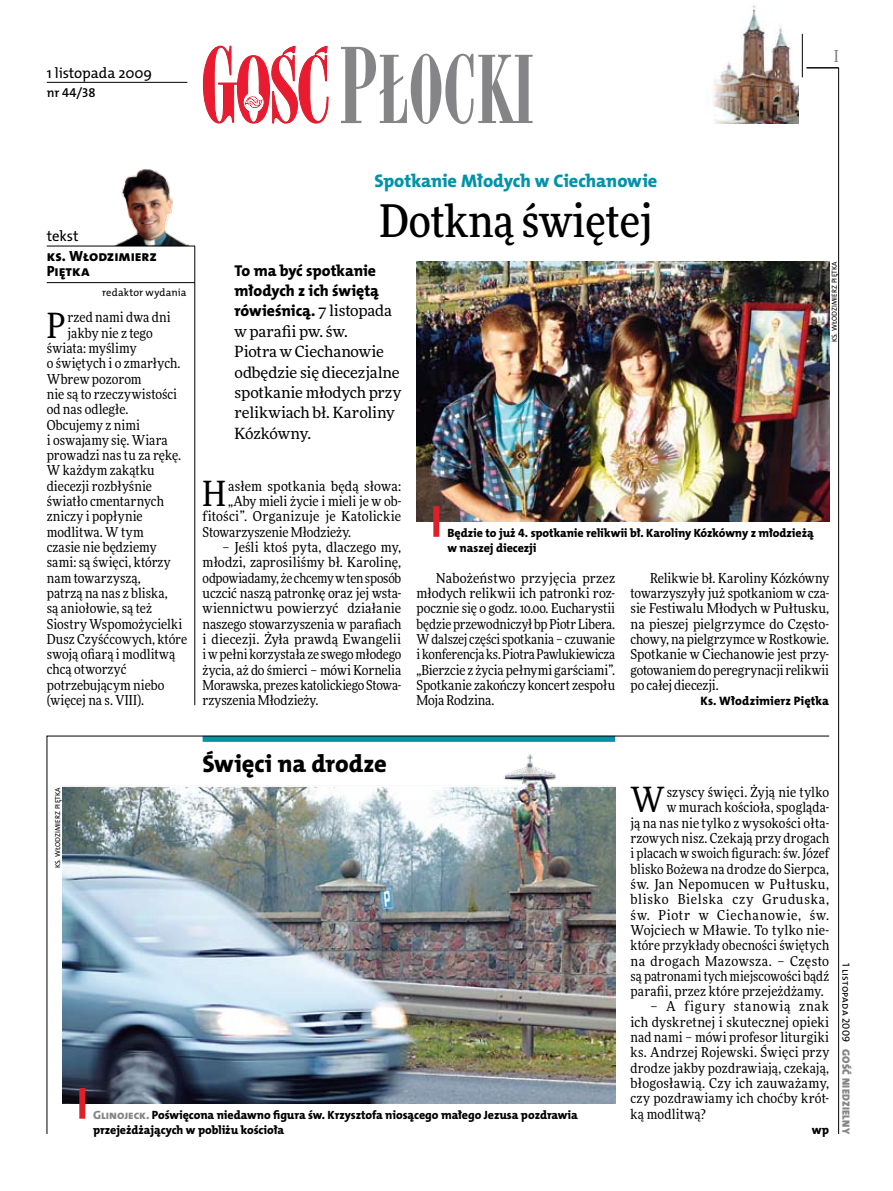
<style>
.page{position:relative;width:893px;height:1191px;background:#fff}
.page>*{position:absolute;margin:0;border:0;box-sizing:border-box;transform-origin:0 0}
.t1{font:500 45px "Freeday Narrow";color:#000}
.t2{font:34.8px "Freeday Narrow News";color:#000}
.t3{font:24.45px "The Mix HP8 Ex Bld";color:#000}
.t4{font:18.3px "The Mix HP8 Ex Bld";letter-spacing:-.01em;color:#0093aa}
.t5{font:500 16.5px "Freeday Narrow";color:#858486;scale:.9 1}
.t6{font:15.75px/20.4px "The Mix HP8 Ex Bld";letter-spacing:-.01em;color:#000}
.t7{font:15.45px/20.4px "Freeday News";letter-spacing:-.005em;color:#000}
.t8{font:14.85px/15.3px "The Mix HP8 Ex Bld";letter-spacing:-.005em;color:#000}
.t9{font:14.85px "The Mix HP5 Plain";color:#000}
.t10{font:13.65px/15.3px "Freeday Narrow News";letter-spacing:.005em;color:#000;text-align:justify}
.t11{font:13.65px "Freeday Narrow News";letter-spacing:.03em;color:#000}
.t12{font:13.65px "Freeday Narrow News";letter-spacing:.05em;color:#000}
.t13{font:13.65px "Freeday Narrow News";letter-spacing:.055em;color:#000}
.t14{font:12.9px "The Mix HP6 Se Bld";color:#000}
.t15{font:12.3px "The Mix HP8 Ex Bld";letter-spacing:.025em;color:#000}
.t16{font:12px/15.3px "The Mix HP8 Ex Bld";letter-spacing:-.005em;color:#000}
.t17{font:10.5px "The Mix HP5 Plain";letter-spacing:.015em;color:#000}
.t18{font:10.5px "The Mix HP9 Blk";letter-spacing:.025em;color:#858486}
.t19{font:7.2px "The Mix HP5 Plain";letter-spacing:.015em;color:#000}
.s1{font-family:"Freeday News";font-size:15.45px}
.s2{color:#858486}
</style>
<div class="page">
<hr style="left:838px;top:68px;width:1px;height:1066px;background:#000">
<hr style="left:802px;top:34px;width:1px;height:43px;background:#000">
<svg style="left:203px;top:46px;width:126px;height:77px"></svg>
<svg style="left:341px;top:47px;width:192px;height:77px"></svg>
<svg style="left:47px;top:735px;width:783px;height:399px"></svg>
<hr style="left:195px;top:246px;width:1px;height:459px;background:#000">
<hr style="left:806px;top:68px;width:33px;height:1px;background:#000">
<img style="left:713px;top:5px;width:85px;height:118px">
<img style="left:113px;top:169px;width:75px;height:77px">
<hr style="left:47px;top:246px;width:148px;height:1px;background:#000">
<hr style="left:47px;top:282px;width:148px;height:1px;background:#000">
<hr style="left:47px;top:82px;width:140px;height:1px;background:#000">
<img style="left:62px;top:751px;width:553px;height:352px">
<div style="left:79px;top:1088px;width:6px;height:30px;background:#df1f2a"></div>
<img style="left:416px;top:261px;width:413px;height:260px">
<div style="left:433px;top:506px;width:6px;height:31px;background:#df1f2a"></div>
<p class="t9" style="left:47px;top:63px;width:107px">1 listopada 2009</p>
<p class="t14" style="left:47px;top:85px;width:50px">nr 44/38</p>
<p class="t5" style="left:834px;top:46px;width:6px">I</p>
<p class="t9" style="left:47px;top:227px;width:33px">tekst</p>
<p class="t8" style="left:47px;top:249px;width:112px">ks. Włodzimierz<br>Piętka</p>
<p class="t17" style="left:102px;top:285px;width:86px">redaktor wydania</p>
<h2 class="t2" style="left:47px;top:304px;width:20px">P</h2>
<p class="t10" style="left:68px;top:310px;width:105px">rzed nami dwa dni</p>
<p class="t10" style="left:68px;top:325px;width:87px">jakby nie z tego</p>
<p class="t10" style="left:47px;top:340px;width:91px">świata: myślimy</p>
<p class="t10" style="left:47px;top:356px;width:135px">o świętych i o zmarłych.</p>
<p class="t10" style="left:47px;top:371px;width:96px">Wbrew pozorom</p>
<p class="t10" style="left:47px;top:386px;width:132px">nie są to rzeczywistości</p>
<p class="t10" style="left:47px;top:401px;width:83px">od nas odległe.</p>
<p class="t10" style="left:47px;top:417px;width:95px">Obcujemy z nimi</p>
<p class="t10" style="left:47px;top:432px;width:122px">i oswajamy się. Wiara</p>
<p class="t10" style="left:47px;top:447px;width:136px">prowadzi nas tu za rękę.</p>
<p class="t10" style="left:47px;top:463px;width:110px">W każdym zakątku</p>
<p class="t10" style="left:47px;top:478px;width:107px">diecezji rozbłyśnie</p>
<p class="t10" style="left:47px;top:493px;width:119px">światło cmentarnych</p>
<p class="t10" style="left:47px;top:509px;width:97px">zniczy i popłynie</p>
<p class="t10" style="left:47px;top:524px;width:98px">modlitwa. W tym</p>
<p class="t10" style="left:47px;top:539px;width:111px">czasie nie będziemy</p>
<p class="t10" style="left:47px;top:554px;width:125px">sami: są święci, którzy</p>
<p class="t10" style="left:47px;top:570px;width:95px">nam towarzyszą,</p>
<p class="t10" style="left:47px;top:585px;width:122px">patrzą na nas z bliska,</p>
<p class="t10" style="left:47px;top:600px;width:107px">są aniołowie, są też</p>
<p class="t10" style="left:47px;top:616px;width:137px">Siostry Wspomożycielki</p>
<p class="t10" style="left:47px;top:631px;width:142px">Dusz Czyśćcowych, które</p>
<p class="t10" style="left:47px;top:646px;width:130px">swoją ofiarą i modlitwą</p>
<p class="t10" style="left:47px;top:662px;width:81px">chcą otworzyć</p>
<p class="t10" style="left:47px;top:677px;width:119px">potrzebującym niebo</p>
<p class="t10" style="left:47px;top:692px;width:99px">(więcej na s. VIII).</p>
<h3 class="t4" style="left:374px;top:169px;width:284px">Spotkanie Młodych w Ciechanowie</h3>
<h1 class="t1" style="left:379px;top:193px;width:275px">Dotkną świętej</h1>
<p class="t6" style="left:234px;top:260px;width:159px">To ma być spotkanie młodych z ich świętą rówieśnicą. <span class="s1">7 listopada</span></p>
<p class="t7" style="left:234px;top:321px;width:168px">w parafii pw. św.<br>Piotra w Ciechanowie odbędzie się diecezjalne spotkanie młodych przy relikwiach bł. Karoliny<br>Kózkówny.</p>
<p class="t19" style="left:830px;top:342px;width:83px;rotate:-90deg">Ks. Włodzimierz Piętka</p>
<h2 class="t2" style="left:203px;top:472px;width:25px">H</h2>
<p class="t10" style="left:228px;top:478px;width:175px">asłem spotkania będą słowa:</p>
<p class="t10" style="left:228px;top:493px;width:175px">„Aby mieli życie i mieli je w ob-</p>
<p class="t10" style="left:203px;top:509px;width:200px">fitości”. Organizuje je Katolickie</p>
<p class="t10" style="left:203px;top:524px;width:150px">Stowarzyszenie Młodzieży.</p>
<p class="t10" style="left:203px;top:539px;width:200px;text-indent:20px">– Jeśli ktoś pyta, dlaczego my, młodzi, zaprosiliśmy bł. Karolinę, odpowiadamy, że chcemy wten sposób uczcić naszą patronkę oraz jej wsta&shy;wiennictwu powierzyć działanie naszego stowarzyszenia w parafiach i diecezji. Żyła prawdą Ewangelii iwpełni korzystała ze swego młodego życia, aż do śmierci – mówi Kornelia Morawska, prezes katolickiego Stowa&shy;rzyszenia Młodzieży.</p>
<p class="t16" style="left:448px;top:525px;width:368px">Będzie to już 4. spotkanie relikwii bł. Karoliny Kózkówny z młodzieżą w naszej diecezji</p>
<p class="t10" style="left:417px;top:570px;width:200px;text-indent:20px">Nabożeństwo przyjęcia przez młodych relikwii ich patronki roz&shy;pocznie się o godz. 10.00. Eucharystii będzie przewodniczył bp Piotr Libera.<br>Wdalszej części spotkania – czuwanie ikonferencja ks.Piotra Pawlukiewicza „Bierzcie z życia pełnymi garściami”.<br>Spotkanie zakończy koncert zespołu Moja Rodzina.</p>
<p class="t10" style="left:630px;top:570px;width:200px;text-indent:20px">Relikwie bł. Karoliny Kózkówny towarzyszyły już spotkaniom w cza&shy;sie Festiwalu Młodych w Pułtusku, na pieszej pielgrzymce do Często&shy;chowy, na pielgrzymce w Rostkowie.<br>Spotkanie w Ciechanowie jest przy&shy;gotowaniem do peregrynacji relikwii po całej diecezji.</p>
<p class="t15" style="left:700px;top:693px;width:130px">Ks. Włodzimierz Piętka</p>
<h3 class="t3" style="left:203px;top:747px;width:186px">Święci na drodze</h3>
<p class="t19" style="left:53px;top:868px;width:83px;rotate:-90deg">Ks. Włodzimierz Piętka</p>
<p class="t16" style="left:93px;top:1107px;width:486px"><span class="s2">Glinojeck.</span> Poświęcona niedawno figura św. Krzysztofa niosącego małego Jezusa pozdrawia przejeżdżających w pobliżu kościoła</p>
<h2 class="t2" style="left:630px;top:778px;width:36px">W</h2>
<p class="t10" style="left:667px;top:784px;width:164px">szyscy święci. Żyją nie tylko</p>
<p class="t10" style="left:667px;top:799px;width:164px">w murach kościoła, spogląda-</p>
<p class="t10" style="left:630px;top:815px;width:200px">ją na nas nie tylko z wysokości ołta-</p>
<p class="t10" style="left:630px;top:830px;width:200px">rzowych nisz. Czekają przy drogach</p>
<p class="t10" style="left:630px;top:845px;width:200px">i placach w swoich figurach: św. Józef</p>
<p class="t10" style="left:630px;top:861px;width:200px">blisko Bożewa na drodze do Sierpca,</p>
<p class="t11" style="left:630px;top:875px;width:200px">św. Jan Nepomucen w Pułtusku,</p>
<p class="t12" style="left:630px;top:891px;width:200px">blisko Bielska czy Gruduska,</p>
<p class="t13" style="left:630px;top:906px;width:200px">św. Piotr w Ciechanowie, św.</p>
<p class="t10" style="left:630px;top:922px;width:200px">Wojciech w Mławie. To tylko nie-</p>
<p class="t10" style="left:630px;top:937px;width:200px">które przykłady obecności świętych</p>
<p class="t11" style="left:630px;top:952px;width:200px">na drogach Mazowsza. – Często</p>
<p class="t10" style="left:630px;top:968px;width:200px">są patronami tych miejscowości bądź</p>
<p class="t10" style="left:630px;top:983px;width:195px">parafii, przez które przejeżdżamy.</p>
<p class="t10" style="left:630px;top:998px;width:200px;text-indent:20px">– A figury stanowią znak ich dyskretnej i skutecznej opieki nad nami – mówi profesor liturgiki ks. Andrzej Rojewski. Święci przy drodze jakby pozdrawiają, czekają, błogosławią. Czy ich zauważamy, czy pozdrawiamy ich choćby krót&shy;ką modlitwą?</p>
<p class="t15" style="left:812px;top:1122px;width:18px">wp</p>
<p class="t17" style="left:853px;top:962px;width:81px;rotate:90deg">1 listopada 2009</p>
<p class="t18" style="left:853px;top:1049px;width:86px;rotate:90deg">Gość Niedzielny</p>
</div>
